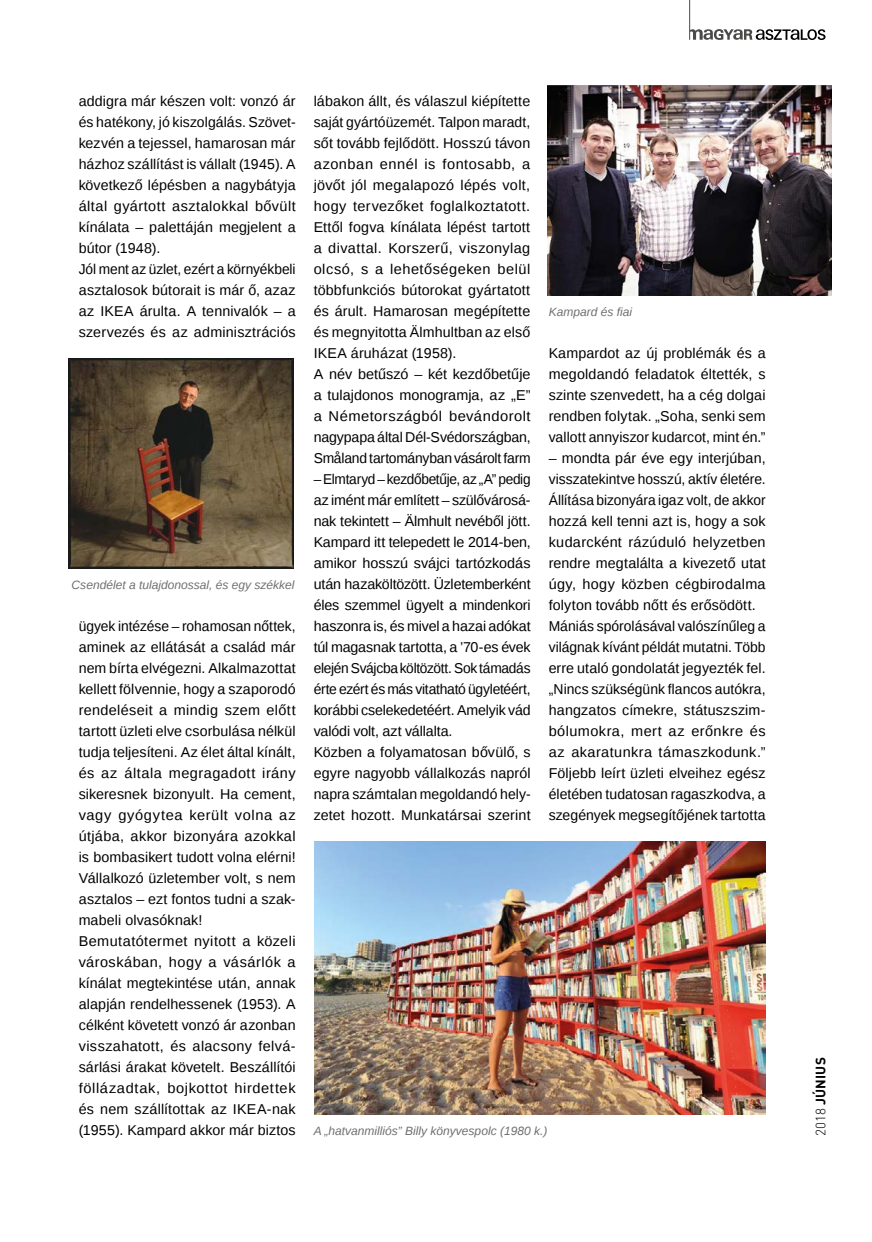
<style>
.page{position:relative;width:872px;height:1242px;background:#fff}
.page>*{position:absolute;margin:0;border:0;box-sizing:border-box;transform-origin:0 0}
.t1{font:14.25px/21px "Liberation Sans";letter-spacing:.01em;color:#000}
.t2{font:14.25px/21px "Liberation Sans";letter-spacing:-.01em;color:#000;scale:.96 1}
.t3{font:700 13.5px "DIN Pro";letter-spacing:.01em;color:#000}
.t4{font:italic 12px "Liberation Sans";color:#706f6f}
.s1{font-weight:300}
</style>
<div class="page">
<svg style="left:690px;top:29px;width:135px;height:11px"></svg>
<hr style="left:689px;top:0;width:1px;height:40px;background:#4a4a49">
<img style="left:69px;top:359px;width:225px;height:209px">
<img style="left:547px;top:86px;width:284px;height:210px">
<img style="left:315px;top:841px;width:450px;height:273px">
<p class="t1" style="left:79px;top:91px;width:218px">addigra már készen volt: vonzó ár és hatékony, jó kiszolgálás. Szövet&shy;kezvén a tejessel, hamarosan már házhoz szállítást is vállalt (1945). A következő lépésben a nagybátyja által gyártott asztalokkal bővült kínálata – palettáján megjelent a bútor (1948).<br>Jól ment az üzlet, ezért a környékbeli asztalosok bútorait is már ő, azaz az IKEA árulta. A tennivalók – a szervezés és az adminisztrációs</p>
<p class="t4" style="left:72px;top:577px;width:224px">Csendélet a tulajdonossal, és egy székkel</p>
<p class="t1" style="left:79px;top:616px;width:218px">ügyek intézése – rohamosan nőttek, aminek az ellátását a család már nem bírta elvégezni. Alkalmazottat kellett fölvennie, hogy a szaporodó rendeléseit a mindig szem előtt tartott üzleti elve csorbulása nélkül tudja teljesíteni. Az élet által kínált, és az általa megragadott irány sikeresnek bizonyult. Ha cement, vagy gyógytea került volna az útjába, akkor bizonyára azokkal is bombasikert tudott volna elérni!<br>Vállalkozó üzletember volt, s nem asztalos – ezt fontos tudni a szak&shy;mabeli olvasóknak!<br>Bemutatótermet nyitott a közeli városkában, hogy a vásárlók a kínálat megtekintése után, annak alapján rendelhessenek (1953). A célként követett vonzó ár azonban visszahatott, és alacsony felvá&shy;sárlási árakat követelt. Beszállítói föllázadtak, bojkottot hirdettek és nem szállítottak az IKEA-nak (1955). Kampard akkor már biztos</p>
<p class="t1" style="left:314px;top:91px;width:218px">lábakon állt, és válaszul kiépítette saját gyártóüzemét. Talpon maradt, sőt tovább fejlődött. Hosszú távon azonban ennél is fontosabb, a jövőt jól megalapozó lépés volt, hogy tervezőket foglalkoztatott.<br>Ettől fogva kínálata lépést tartott a divattal. Korszerű, viszonylag olcsó, s a lehetőségeken belül többfunkciós bútorokat gyártatott és árult. Hamarosan megépítette és megnyitotta Älmhultban az első IKEA áruházat (1958).<br>A név betűszó – két kezdőbetűje a tulajdonos monogramja, az „E” a Németországból bevándorolt nagypapa által Dél-Svédországban, Småland tartományban vásárolt farm</p>
<p class="t2" style="left:314px;top:469px;width:227px">– Elmtaryd – kezdőbetűje, az „A” pedig az imént már említett – szülővárosá&shy;nak tekintett – Älmhult nevéből jött.<br>Kampard itt telepedett le 2014-ben, amikor hosszú svájci tartózkodás után hazaköltözött. Üzletemberként éles szemmel ügyelt a mindenkori haszonra is, és mivel a hazai adókat túl magasnak tartotta, a ’70-es évek elején Svájcba költözött. Sok támadás érte ezért és más vitatható ügyletéért, korábbi cselekedetéért. Amelyik vád valódi volt, azt vállalta.<br>Közben a folyamatosan bővülő, s egyre nagyobb vállalkozás napról napra számtalan megoldandó hely&shy;zetet hozott. Munkatársai szerint</p>
<p class="t4" style="left:548px;top:304px;width:85px">Kampard és fiai</p>
<p class="t1" style="left:548px;top:343px;width:218px;text-align:justify">Kampardot az új problémák és a megoldandó feladatok éltették, s szinte szenvedett, ha a cég dolgai rendben folytak. „Soha, senki sem vallott annyiszor kudarcot, mint én.”</p>
<p class="t1" style="left:548px;top:448px;width:218px">– mondta pár éve egy interjúban, visszatekintve hosszú, aktív életére.<br>Állítása bizonyára igaz volt, de akkor hozzá kell tenni azt is, hogy a sok kudarcként rázúduló helyzetben rendre megtalálta a kivezető utat úgy, hogy közben cégbirodalma folyton tovább nőtt és erősödött.<br>Mániás spórolásával valószínűleg a világnak kívánt példát mutatni. Több erre utaló gondolatát jegyezték fel. „Nincs szükségünk flancos autókra, hangzatos címekre, státuszszim&shy;bólumokra, mert az erőnkre és az akaratunkra támaszkodunk.” Följebb leírt üzleti elveihez egész életében tudatosan ragaszkodva, a szegények megsegítőjének tartotta</p>
<p class="t4" style="left:314px;top:1123px;width:235px">A „hatvanmilliós” Billy könyvespolc (1980 k.)</p>
<p class="t3" style="left:811px;top:1135px;width:80px;rotate:-90deg"><span class="s1">2018</span> JÚNIUS</p>
</div>
